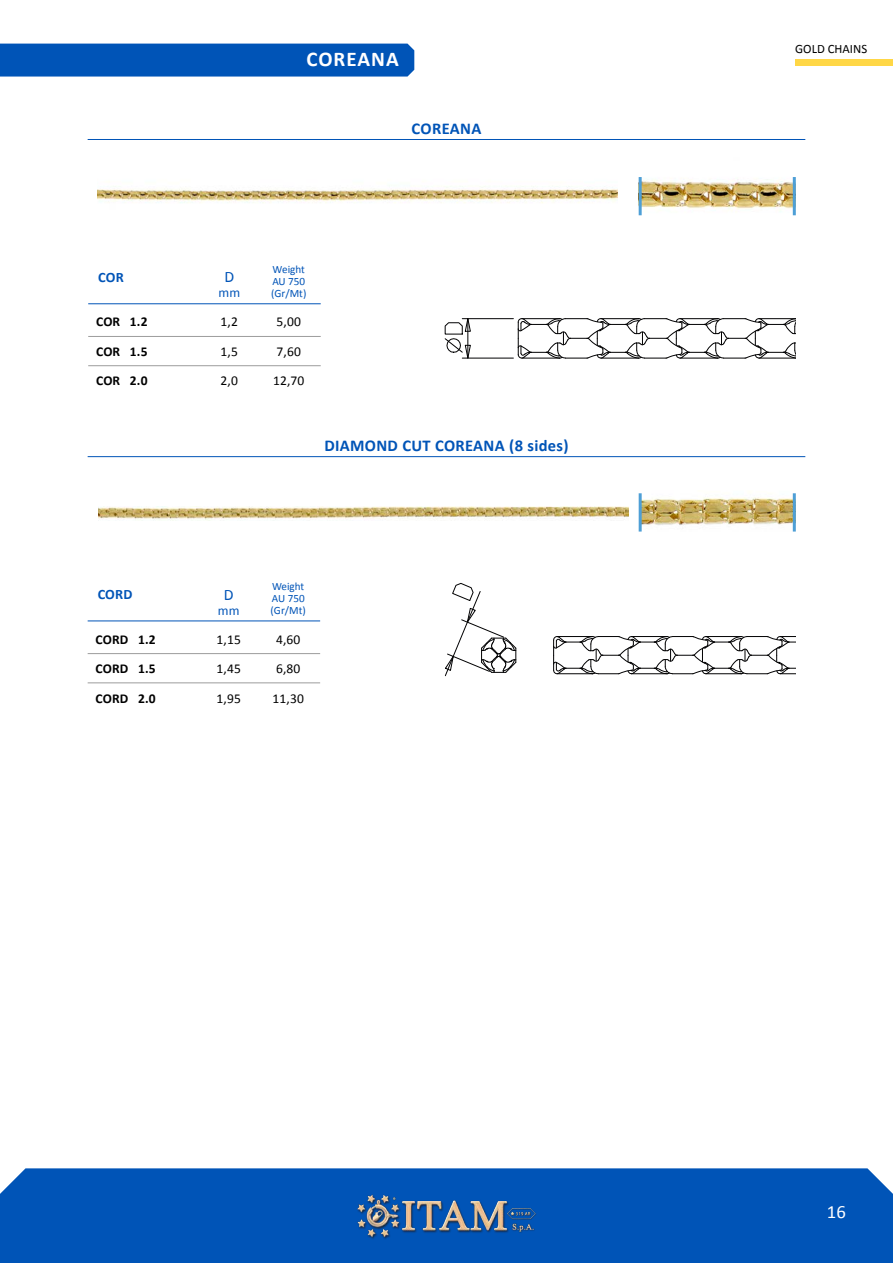
<style>
.page{position:relative;width:893px;height:1263px;background:#fff}
.page>*{position:absolute;margin:0;border:0;box-sizing:border-box;transform-origin:0 0}
.t1{font:700 21px "Calibri";letter-spacing:.05em;color:#fff}
.t2{font:18.75px "Calibri";color:#fff}
.t3{font:700 16.5px "Calibri";letter-spacing:.02em;color:#0054b7}
.t4{font:15.9px "Calibri";color:#0054b7}
.t5{font:700 14.4px "Calibri";letter-spacing:.01em;color:#0054b7}
.t6{font:13.5px "Calibri";letter-spacing:.01em;color:#000}
.t7{font:700 13.5px "Calibri";letter-spacing:.01em;color:#000}
.t8{font:13.5px "Calibri";color:#0054b7}
.t9{font:12.75px "Calibri";color:#000}
.t10{font:11.1px "Calibri";color:#0054b7}
</style>
<div class="page">
<div style="left:0;top:1168px;width:893px;height:95px;background:#0054b7"></div>
<img style="left:352px;top:1190px;width:189px;height:51px">
<div style="left:0;top:44px;width:414px;height:33px;background:#0054b7"></div>
<svg style="left:824px;top:1224px;width:25px;height:1px"></svg>
<div style="left:795px;top:60px;width:98px;height:6px;background:#ffd746"></div>
<img style="left:642px;top:493px;width:151px;height:38px">
<hr style="left:88px;top:336px;width:233px;height:1px;background:#9c9c9c">
<hr style="left:88px;top:365px;width:233px;height:1px;background:#9c9c9c">
<hr style="left:88px;top:303px;width:233px;height:1px;background:#0054b7">
<hr style="left:88px;top:653px;width:232px;height:1px;background:#9c9c9c">
<hr style="left:88px;top:682px;width:232px;height:1px;background:#9c9c9c">
<hr style="left:88px;top:620px;width:232px;height:1px;background:#0054b7">
<hr style="left:88px;top:139px;width:717px;height:1px;background:#0054b7">
<hr style="left:88px;top:456px;width:717px;height:1px;background:#0054b7">
<img style="left:98px;top:186px;width:519px;height:17px">
<img style="left:639px;top:177px;width:156px;height:39px">
<hr style="left:639px;top:177px;width:3px;height:38px;background:#4e9fd6">
<hr style="left:793px;top:177px;width:3px;height:38px;background:#4e9fd6">
<hr style="left:639px;top:493px;width:3px;height:38px;background:#4e9fd6">
<hr style="left:793px;top:493px;width:3px;height:38px;background:#4e9fd6">
<img style="left:99px;top:506px;width:530px;height:14px">
<svg style="left:517px;top:318px;width:279px;height:41px"></svg>
<hr style="left:462px;top:358px;width:51px;height:1px;background:#020203">
<hr style="left:462px;top:318px;width:51px;height:1px;background:#020203">
<svg style="left:444px;top:318px;width:27px;height:41px"></svg>
<svg style="left:553px;top:636px;width:243px;height:39px"></svg>
<svg style="left:444px;top:583px;width:73px;height:94px"></svg>
<p class="t1" style="left:306px;top:46px;width:94px">COREANA</p>
<p class="t3" style="left:412px;top:118px;width:71px">COREANA</p>
<p class="t5" style="left:98px;top:268px;width:27px">COR</p>
<p class="t4" style="left:224px;top:267px;width:11px">D</p>
<p class="t8" style="left:218px;top:285px;width:23px">mm</p>
<p class="t7" style="left:96px;top:313px;width:53px">COR 1.2</p>
<p class="t7" style="left:96px;top:343px;width:53px">COR 1.5</p>
<p class="t7" style="left:96px;top:372px;width:53px">COR 2.0</p>
<p class="t6" style="left:221px;top:314px;width:19px">1,2</p>
<p class="t6" style="left:221px;top:343px;width:19px">1,5</p>
<p class="t6" style="left:221px;top:372px;width:19px">2,0</p>
<p class="t10" style="left:273px;top:262px;width:34px">Weight</p>
<p class="t10" style="left:272px;top:274px;width:34px">AU 750</p>
<p class="t10" style="left:271px;top:286px;width:37px">(Gr/Mt)</p>
<p class="t6" style="left:277px;top:314px;width:26px">5,00</p>
<p class="t6" style="left:277px;top:343px;width:26px">7,60</p>
<p class="t6" style="left:273px;top:372px;width:33px">12,70</p>
<p class="t3" style="left:324px;top:435px;width:246px">DIAMOND CUT COREANA (8 sides)</p>
<p class="t5" style="left:98px;top:585px;width:36px">CORD</p>
<p class="t4" style="left:224px;top:584px;width:11px">D</p>
<p class="t8" style="left:218px;top:602px;width:23px">mm</p>
<p class="t7" style="left:96px;top:630px;width:62px">CORD 1.2</p>
<p class="t7" style="left:96px;top:660px;width:62px">CORD 1.5</p>
<p class="t7" style="left:96px;top:689px;width:62px">CORD 2.0</p>
<p class="t6" style="left:217px;top:631px;width:26px">1,15</p>
<p class="t6" style="left:217px;top:660px;width:26px">1,45</p>
<p class="t6" style="left:217px;top:690px;width:26px">1,95</p>
<p class="t10" style="left:272px;top:579px;width:34px">Weight</p>
<p class="t10" style="left:272px;top:591px;width:34px">AU 750</p>
<p class="t10" style="left:271px;top:603px;width:37px">(Gr/Mt)</p>
<p class="t6" style="left:276px;top:631px;width:26px">4,60</p>
<p class="t6" style="left:276px;top:660px;width:26px">6,80</p>
<p class="t6" style="left:273px;top:690px;width:33px">11,30</p>
<p class="t9" style="left:795px;top:41px;width:73px">GOLD CHAINS</p>
<h2 class="t2" style="left:827px;top:1200px;width:20px">16</h2>
</div>
